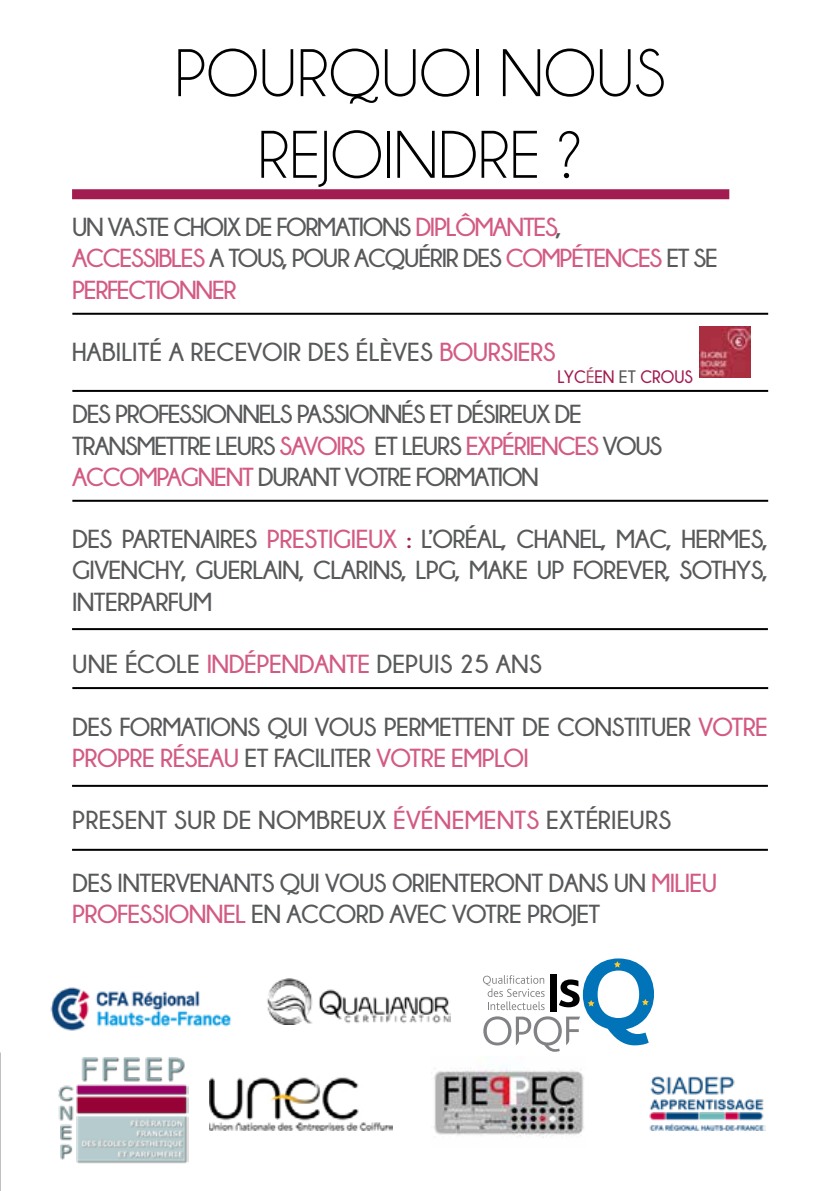
<style>
.page{position:relative;width:840px;height:1191px;background:#fff}
.page>*{position:absolute;margin:0;border:0;box-sizing:border-box;transform-origin:0 0}
.t1{font:68px/81.6px "Champagne&Limousines";color:#000;text-align:center}
.t2{font:700 26px/31.2px "Champagne&Limousines";letter-spacing:-.025em;color:#58595b}
.t3{font:700 26px/31.2px "Champagne&Limousines";letter-spacing:-.05em;color:#58595b}
.t4{font:700 26px "Champagne&Limousines";letter-spacing:.005em;color:#58595b}
.t5{font:700 26px "Champagne&Limousines";color:#58595b}
.t6{font:700 18px "Champagne&Limousines";color:#a21c51;scale:.95 1}
.s1{color:#d35a83}
.s2{color:#a21c51}
.s3{color:#b04d68}
.s4{color:#58595b}
</style>
<div class="page">
<hr style="left:72px;top:390px;width:695px;height:2px;background:#000">
<hr style="left:72px;top:500px;width:695px;height:2px;background:#000">
<hr style="left:72px;top:628px;width:695px;height:2px;background:#000">
<div style="left:72px;top:189px;width:657px;height:10px;background:#a21c51"></div>
<svg style="left:483px;top:958px;width:170px;height:93px"></svg>
<img style="left:50px;top:987px;width:181px;height:44px">
<hr style="left:72px;top:313px;width:695px;height:2px;background:#000">
<hr style="left:72px;top:687px;width:695px;height:2px;background:#000">
<hr style="left:72px;top:785px;width:695px;height:2px;background:#000">
<hr style="left:72px;top:849px;width:695px;height:2px;background:#000">
<img style="left:649px;top:1076px;width:116px;height:54px">
<img style="left:267px;top:978px;width:183px;height:46px">
<img style="left:434px;top:1056px;width:150px;height:82px">
<img style="left:209px;top:1077px;width:183px;height:53px">
<img style="left:699px;top:326px;width:51px;height:51px">
<img style="left:58px;top:1057px;width:131px;height:107px">
<h1 class="t1" style="left:174px;top:33px;width:492px">POURQUOI NOUS<br>REJOINDRE ?</h1>
<p class="t3" style="left:72px;top:211px;width:647px">UN VASTE CHOIX DE FORMATIONS <span class="s1">DIPLÔMANTES</span>,<br><span class="s1">ACCESSIBLES</span> A TOUS, POUR ACQUÉRIR DES <span class="s1">COMPÉTENCES</span> ET SE<br><span class="s1">PERFECTIONNER</span></p>
<p class="t5" style="left:72px;top:338px;width:485px">HABILITÉ A RECEVOIR DES ÉLÈVES <span class="s1">BOURSIERS</span></p>
<p class="t3" style="left:72px;top:398px;width:591px">DES PROFESSIONNELS PASSIONNÉS ET DÉSIREUX DE<br>TRANSMETTRE LEURS <span class="s1">SAVOIRS</span> ET LEURS <span class="s1">EXPÉRIENCES</span> VOUS<br><span class="s1">ACCOMPAGNENT</span> DURANT VOTRE FORMATION</p>
<p class="t2" style="left:72px;top:523px;width:697px;text-align:justify">DES PARTENAIRES <span class="s1">PRESTIGIEUX</span> <span class="s2">:</span> L’ORÉAL, CHANEL, MAC, HERMES, GIVENCHY, GUERLAIN, CLARINS, LPG, MAKE UP FOREVER, SOTHYS, INTERPARFUM</p>
<p class="t4" style="left:72px;top:650px;width:471px">UNE ÉCOLE <span class="s1">INDÉPENDANTE</span> DEPUIS 25 ANS</p>
<p class="t6" style="left:557px;top:366px;width:144px">LYC<span class="s3">É</span>EN <span class="s4">ET</span> CROUS</p>
<p class="t2" style="left:72px;top:710px;width:697px">DES FORMATIONS QUI VOUS PERMETTENT DE CONSTITUER <span class="s1">VOTRE<br>PROPRE RÉSEAU</span> ET FACILITER <span class="s1">VOTRE EMPLOI</span></p>
<p class="t4" style="left:72px;top:806px;width:600px">PRESENT SUR DE NOMBREUX <span class="s1">ÉVÉNEMENTS</span> EXTÉRIEURS</p>
<p class="t2" style="left:72px;top:866px;width:646px">DES INTERVENANTS QUI VOUS ORIENTERONT DANS UN <span class="s1">MILIEU<br>PROFESSIONNEL</span> EN ACCORD AVEC VOTRE PROJET</p>
</div>
